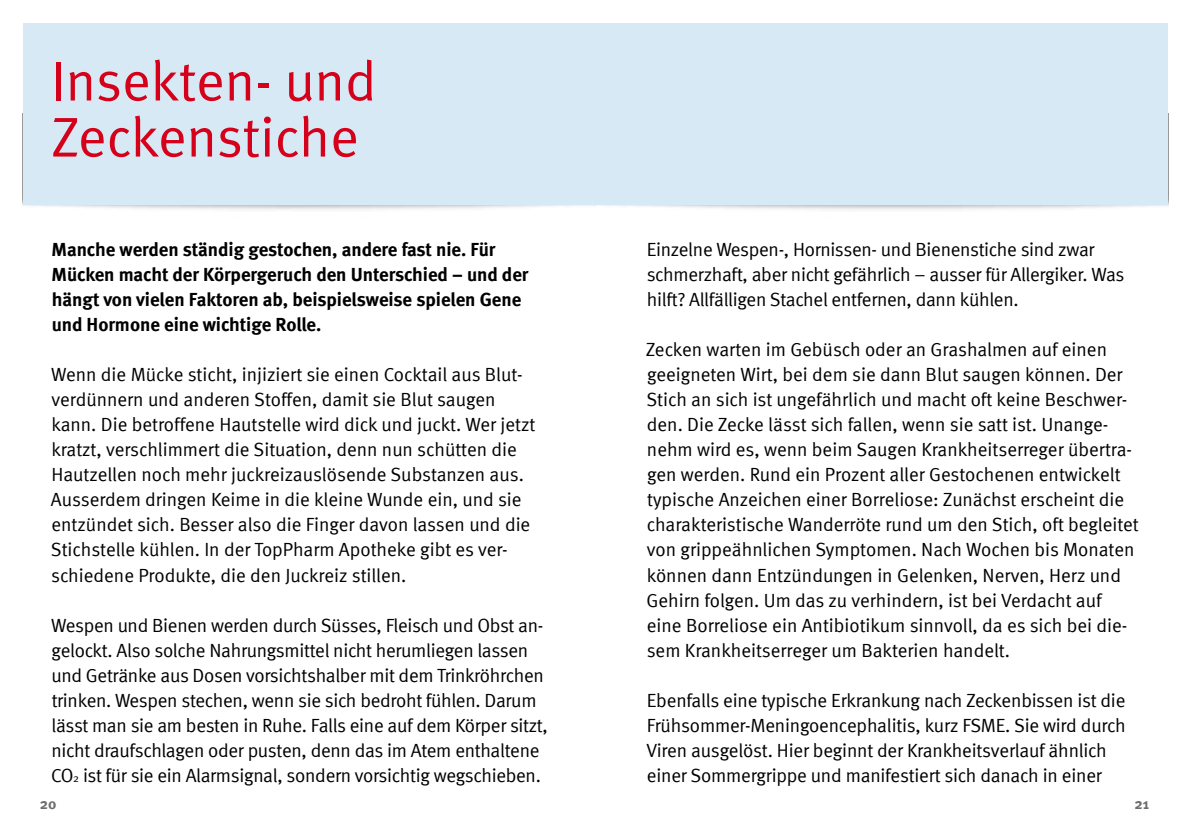
<style>
.page{position:relative;width:1191px;height:840px;background:#fff}
.page>*{position:absolute;margin:0;border:0;box-sizing:border-box;transform-origin:0 0}
.t1{font:56px/56px "Meta Normal";color:#d5001a}
.t2{font:19px/25px "Meta Normal";letter-spacing:-.01em;color:#000}
.t3{font:700 19px/25px "Meta";letter-spacing:-.005em;color:#000}
.t4{font:700 15px "Meta";color:#6e6e6e}
.s1{font-size:11px}
</style>
<div class="page">
<div style="left:23px;top:23px;width:572px;height:181px;background:#d7e9f4"></div>
<div style="left:595px;top:23px;width:573px;height:181px;background:#d7e9f4"></div>
<h1 class="t1" style="left:51px;top:52px;width:327px">Insekten- und<br>Zeckenstiche</h1>
<p class="t3" style="left:52px;top:236px;width:478px">Manche werden ständig gestochen, andere fast nie. Für Mücken macht der Körpergeruch den Unterschied – und der hängt von vielen Faktoren ab, beispielsweise spielen Gene und Hormone eine wichtige Rolle.</p>
<p class="t2" style="left:51px;top:362px;width:486px">Wenn die Mücke sticht, injiziert sie einen Cocktail aus Blut&shy;verdünnern und anderen Stoffen, damit sie Blut saugen kann. Die betroffene Hautstelle wird dick und juckt. Wer jetzt kratzt, verschlimmert die Situation, denn nun schütten die Hautzellen noch mehr juckreizauslösende Substanzen aus.<br>Ausserdem dringen Keime in die kleine Wunde ein, und sie entzündet sich. Besser also die Finger davon lassen und die Stichstelle kühlen. In der TopPharm Apotheke gibt es ver&shy;schiedene Produkte, die den Juckreiz stillen.</p>
<p class="t2" style="left:51px;top:612px;width:498px">Wespen und Bienen werden durch Süsses, Fleisch und Obst an&shy;gelockt. Also solche Nahrungsmittel nicht herumliegen lassen und Getränke aus Dosen vorsichtshalber mit dem Trinkröhrchen trinken. Wespen stechen, wenn sie sich bedroht fühlen. Darum lässt man sie am besten in Ruhe. Falls eine auf dem Körper sitzt, nicht draufschlagen oder pusten, denn das im Atem enthaltene CO<span class="s1">2</span> ist für sie ein Alarmsignal, sondern vorsichtig wegschieben.</p>
<p class="t2" style="left:646px;top:236px;width:479px">Einzelne Wespen-, Hornissen- und Bienenstiche sind zwar schmerzhaft, aber nicht gefährlich – ausser für Allergiker. Was hilft? Allfälligen Stachel entfernen, dann kühlen.</p>
<p class="t2" style="left:646px;top:337px;width:494px">Zecken warten im Gebüsch oder an Grashalmen auf einen geeigneten Wirt, bei dem sie dann Blut saugen können. Der Stich an sich ist ungefährlich und macht oft keine Beschwer&shy;den. Die Zecke lässt sich fallen, wenn sie satt ist. Unange&shy;nehm wird es, wenn beim Saugen Krankheitserreger übertra&shy;gen werden. Rund ein Prozent aller Gestochenen entwickelt typische Anzeichen einer Borreliose: Zunächst erscheint die charakteristische Wanderröte rund um den Stich, oft begleitet von grippeähnlichen Symptomen. Nach Wochen bis Monaten können dann Entzündungen in Gelenken, Nerven, Herz und Gehirn folgen. Um das zu verhindern, ist bei Verdacht auf eine Borreliose ein Antibiotikum sinnvoll, da es sich bei die&shy;sem Krankheitserreger um Bakterien handelt.</p>
<p class="t2" style="left:646px;top:687px;width:481px">Ebenfalls eine typische Erkrankung nach Zeckenbissen ist die Frühsommer-Meningoencephalitis, kurz FSME. Sie wird durch Viren ausgelöst. Hier beginnt der Krankheitsverlauf ähnlich einer Sommergrippe und manifestiert sich danach in einer</p>
<p class="t4" style="left:40px;top:794px;width:18px">20</p>
<p class="t4" style="left:1134px;top:794px;width:16px">21</p>
</div>
